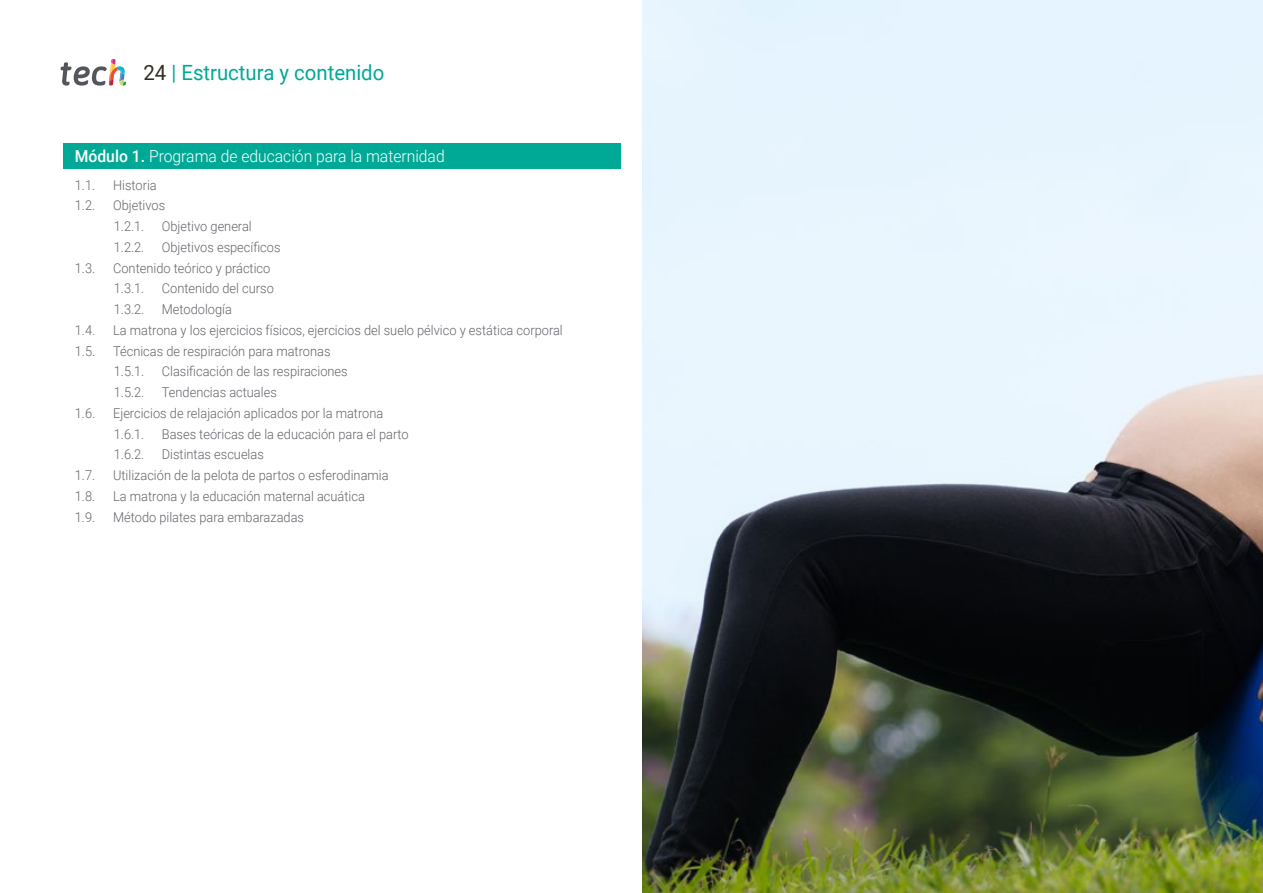
<style>
.page{position:relative;width:1263px;height:893px;background:#fff}
.page>*{position:absolute;margin:0;border:0;box-sizing:border-box;transform-origin:0 0}
.t1{font:21px "Roboto";color:#00a996}
.t2{font:300 16.5px "Roboto";color:#fff;scale:.95 1}
.t3{font:300 13.5px/20.7px "Roboto";color:#61646a;scale:.95 1}
.s1{color:#312e20}
.s2{font-weight:500}
</style>
<div class="page">
<div style="left:64px;top:144px;width:557px;height:25px;background:#00a996"></div>
<svg style="left:61px;top:59px;width:65px;height:27px"></svg>
<img style="left:642px;top:0;width:621px;height:893px">
<h1 class="t1" style="left:144px;top:57px;width:242px"><span class="s1">24</span> | Estructura y contenido</h1>
<p class="t2" style="left:75px;top:145px;width:391px"><span class="s2">Módulo 1.</span> Programa de educación para la maternidad</p>
<p class="t3" style="left:75px;top:174px;width:23px">1.1.</p>
<p class="t3" style="left:113px;top:174px;width:47px">Historia</p>
<p class="t3" style="left:75px;top:195px;width:23px">1.2.</p>
<p class="t3" style="left:113px;top:195px;width:56px">Objetivos<br>1.2.1.</p>
<p class="t3" style="left:162px;top:215px;width:96px">Objetivo general</p>
<p class="t3" style="left:114px;top:236px;width:34px">1.2.2.</p>
<p class="t3" style="left:162px;top:236px;width:126px">Objetivos específicos</p>
<p class="t3" style="left:75px;top:257px;width:23px">1.3.</p>
<p class="t3" style="left:113px;top:257px;width:167px">Contenido teórico y práctico<br>1.3.1.</p>
<p class="t3" style="left:162px;top:278px;width:119px">Contenido del curso</p>
<p class="t3" style="left:114px;top:298px;width:34px">1.3.2.</p>
<p class="t3" style="left:162px;top:298px;width:75px">Metodología</p>
<p class="t3" style="left:75px;top:319px;width:23px">1.4.</p>
<p class="t3" style="left:113px;top:319px;width:475px">La matrona y los ejercicios físicos, ejercicios del suelo pélvico y estática corporal</p>
<p class="t3" style="left:75px;top:340px;width:23px">1.5.</p>
<p class="t3" style="left:113px;top:340px;width:230px">Técnicas de respiración para matronas<br>1.5.1.</p>
<p class="t3" style="left:162px;top:361px;width:197px">Clasificación de las respiraciones</p>
<p class="t3" style="left:114px;top:381px;width:34px">1.5.2.</p>
<p class="t3" style="left:162px;top:381px;width:123px">Tendencias actuales</p>
<p class="t3" style="left:75px;top:402px;width:23px">1.6.</p>
<p class="t3" style="left:113px;top:402px;width:286px">Ejercicios de relajación aplicados por la matrona<br>1.6.1.</p>
<p class="t3" style="left:162px;top:423px;width:261px">Bases teóricas de la educación para el parto</p>
<p class="t3" style="left:114px;top:444px;width:34px">1.6.2.</p>
<p class="t3" style="left:162px;top:444px;width:109px">Distintas escuelas</p>
<p class="t3" style="left:75px;top:464px;width:23px">1.7.</p>
<p class="t3" style="left:113px;top:464px;width:292px">Utilización de la pelota de partos o esferodinamia</p>
<p class="t3" style="left:75px;top:485px;width:23px">1.8.</p>
<p class="t3" style="left:113px;top:485px;width:266px">La matrona y la educación maternal acuática</p>
<p class="t3" style="left:75px;top:506px;width:23px">1.9.</p>
<p class="t3" style="left:113px;top:506px;width:203px">Método pilates para embarazadas</p>
</div>
